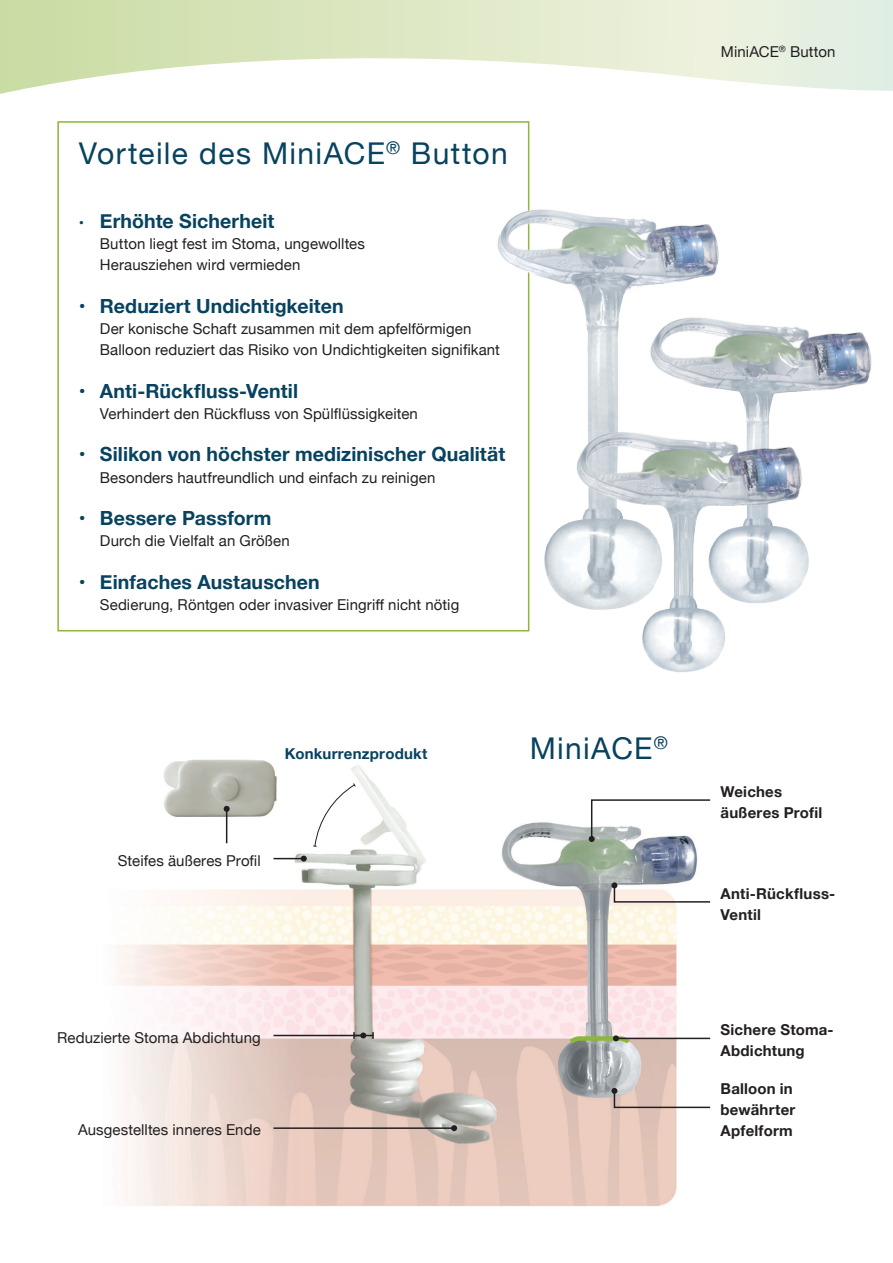
<style>
.page{position:relative;width:893px;height:1263px;background:#fff}
.page>*{position:absolute;margin:0;border:0;box-sizing:border-box;transform-origin:0 0}
.t1{font:30px "Helvetica Neue";letter-spacing:.045em;color:#07425f}
.t2{font:700 19.5px "Helvetica Neue";letter-spacing:.005em;color:#07425f}
.t3{font:15px/21.3px "Helvetica Neue";letter-spacing:.005em;color:#231f20}
.t4{font:700 15px/21px "Helvetica Neue";letter-spacing:.015em;color:#231f20}
.t5{font:700 15px "Helvetica Neue";letter-spacing:.015em;color:#07425f}
.s1{font-weight:400;font-size:15px}
</style>
<div class="page">
<svg style="left:0;top:0;width:893px;height:145px"></svg>
<img style="left:118px;top:759px;width:589px;height:448px">
<hr style="left:273px;top:1035px;width:90px;height:1px;background:#231f20">
<hr style="left:273px;top:858px;width:31px;height:1px;background:#231f20">
<svg style="left:301px;top:855px;width:6px;height:6px"></svg>
<svg style="left:589px;top:798px;width:122px;height:44px"></svg>
<svg style="left:611px;top:882px;width:100px;height:21px"></svg>
<svg style="left:611px;top:1088px;width:100px;height:21px"></svg>
<svg style="left:353px;top:1032px;width:21px;height:7px"></svg>
<hr style="left:226px;top:809px;width:1px;height:34px;background:#231f20">
<svg style="left:224px;top:806px;width:6px;height:6px"></svg>
<hr style="left:273px;top:1127px;width:181px;height:2px;background:#231f20">
<svg style="left:451px;top:1125px;width:6px;height:6px"></svg>
<svg style="left:312px;top:782px;width:44px;height:65px"></svg>
<hr style="left:616px;top:1038px;width:94px;height:1px;background:#231f20">
<svg style="left:566px;top:1034px;width:67px;height:12px"></svg>
<img style="left:492px;top:204px;width:380px;height:469px">
<h1 class="t1" style="left:79px;top:131px;width:431px">Vorteile des MiniACE<sup>®</sup> Button</h1>
<h2 class="t2" style="left:79px;top:205px;width:197px"><span class="s1">•</span> Erhöhte Sicherheit</h2>
<p class="t3" style="left:100px;top:234px;width:267px">Button liegt fest im Stoma, ungewolltes<br>Herausziehen wird vermieden</p>
<h2 class="t2" style="left:79px;top:290px;width:266px">• Reduziert Undichtigkeiten</h2>
<p class="t3" style="left:100px;top:319px;width:402px">Der konische Schaft zusammen mit dem apfelförmigen<br>Balloon reduziert das Risiko von Undichtigkeiten signifikant</p>
<h2 class="t2" style="left:79px;top:375px;width:221px">• Anti-Rückfluss-Ventil</h2>
<p class="t3" style="left:100px;top:404px;width:319px">Verhindert den Rückfluss von Spülflüssigkeiten</p>
<h2 class="t2" style="left:79px;top:439px;width:428px">• Silikon von höchster medizinischer Qualität</h2>
<p class="t3" style="left:100px;top:467px;width:337px">Besonders hautfreundlich und einfach zu reinigen</p>
<h2 class="t2" style="left:79px;top:503px;width:194px">• Bessere Passform</h2>
<p class="t3" style="left:100px;top:531px;width:191px">Durch die Vielfalt an Größen</p>
<h2 class="t2" style="left:79px;top:567px;width:243px">• Einfaches Austauschen</h2>
<p class="t3" style="left:100px;top:595px;width:361px">Sedierung, Röntgen oder invasiver Eingriff nicht nötig</p>
<p class="t5" style="left:285px;top:742px;width:144px">Konkurrenzprodukt</p>
<p class="t3" style="left:118px;top:851px;width:144px">Steifes äußeres Profil</p>
<h1 class="t1" style="left:530px;top:727px;width:140px">MiniACE<sup>®</sup></h1>
<p class="t3" style="left:57px;top:1027px;width:205px">Reduzierte Stoma Abdichtung</p>
<p class="t3" style="left:78px;top:1120px;width:184px">Ausgestelltes inneres Ende</p>
<p class="t3" style="left:721px;top:42px;width:116px">MiniACE<sup>®</sup> Button</p>
<p class="t4" style="left:721px;top:781px;width:103px">Weiches äußeres Profil</p>
<p class="t4" style="left:721px;top:883px;width:116px">Anti-Rückfluss-<br>Ventil</p>
<p class="t4" style="left:721px;top:1020px;width:115px">Sichere Stoma-<br>Abdichtung</p>
<p class="t4" style="left:721px;top:1078px;width:76px">Balloon in bewährter<br>Apfelform</p>
</div>
